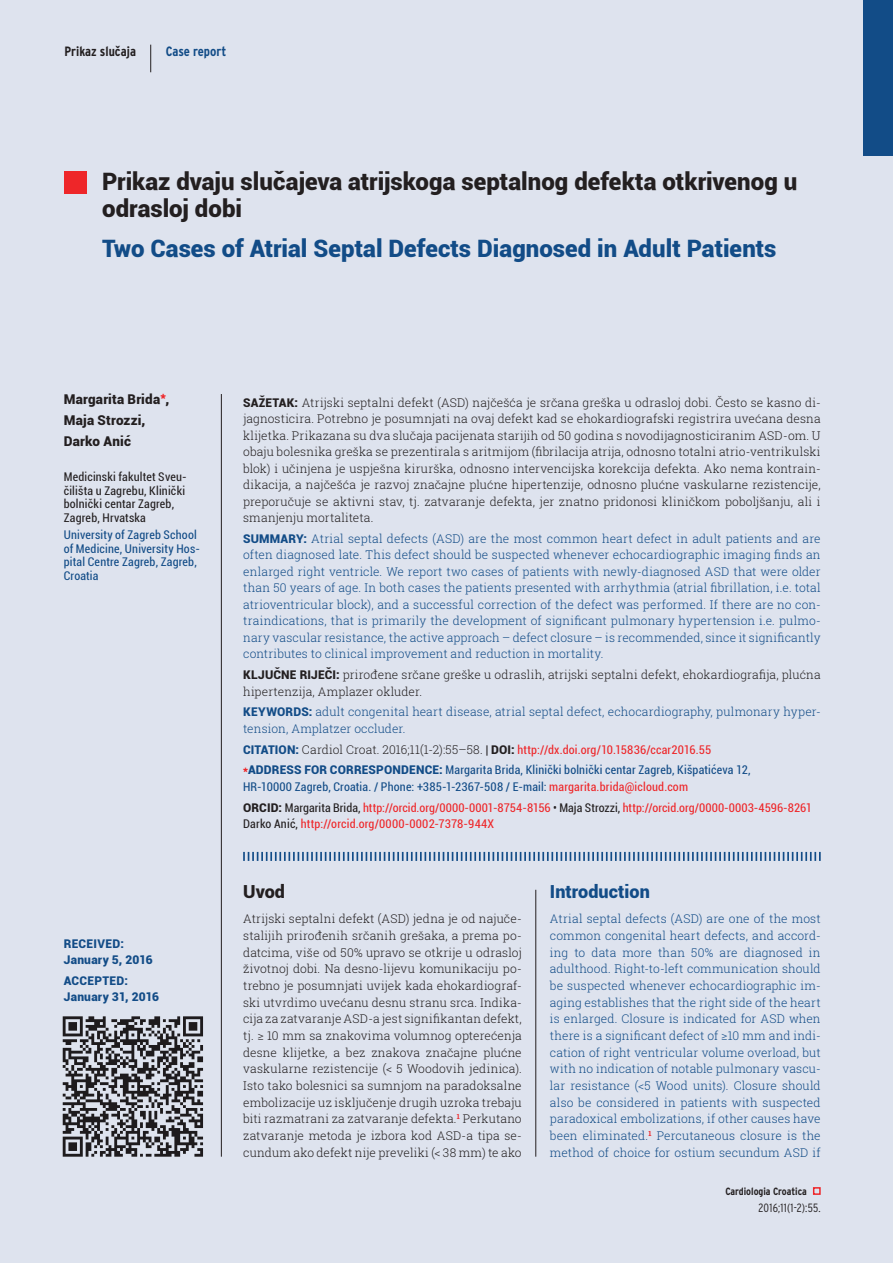
<style>
.page{position:relative;width:893px;height:1263px;background:#dee3ee}
.page>*{position:absolute;margin:0;border:0;box-sizing:border-box;transform-origin:0 0}
.t1{font:900 24px/27px "Roboto";color:#231f20}
.t2{font:900 24px "Roboto";color:#124c87}
.t3{font:900 18px "Roboto";color:#124c87}
.t4{font:900 18px "Roboto";color:#231f20}
.t5{font:900 13.5px/20.7px "Roboto";letter-spacing:.015em;color:#231f20}
.t6{font:700 condensed 13.5px "Interstate";color:#231f20}
.t7{font:700 condensed 13.5px "Interstate";color:#124c87}
.t8{font:300 12px/16.6px "Roboto Slab";letter-spacing:.01em;color:#231f20;text-align:justify}
.t9{font:300 12px/16.6px "Roboto Slab";letter-spacing:.01em;color:#124c87;text-align:justify}
.t10{font:condensed 12px/13.5px "Roboto";letter-spacing:.015em;color:#124c87}
.t11{font:condensed 12px/20.7px "Roboto";letter-spacing:.01em;color:#ee2629}
.t12{font:condensed 12px/13.5px "Roboto";letter-spacing:.015em;color:#231f20}
.t13{font:900 12px/16.5px "Roboto";letter-spacing:.025em;color:#124c87}
.t14{font:300 condensed 12px "Interstate";letter-spacing:.015em;color:#231f20}
.t15{font:700 condensed 10.5px "Interstate";color:#231f20}
.s1{font-family:"Roboto";font-weight:900}
.s2{font-weight:900;font-stretch:normal}
.s3{font-family:"Roboto Slab";font-weight:300;font-stretch:normal;color:#231f20}
.s4{font-family:"Roboto Slab";font-weight:700;font-stretch:normal;color:#231f20}
.s5{font-weight:900;font-stretch:normal;color:#231f20}
.s6{color:#ee2629}
.s7{font-weight:900;font-stretch:normal;color:#ee2629}
.s8{color:#124c87}
.s9{color:#231f20}
</style>
<div class="page">
<div style="left:863px;top:0;width:30px;height:155px;background:#124c87"></div>
<div style="left:813px;top:1187px;width:8px;height:8px;border:2px solid #ee2629"></div>
<div style="left:65px;top:171px;width:22px;height:22px;background:#ee2629"></div>
<svg style="left:150px;top:45px;width:1px;height:27px"></svg>
<hr style="left:221px;top:394px;width:1px;height:763px;background:#231f20">
<hr style="left:535px;top:890px;width:1px;height:267px;background:#231f20">
<svg style="left:243px;top:852px;width:578px;height:9px"></svg>
<svg style="left:63px;top:1016px;width:140px;height:141px"></svg>
<p class="t6" style="left:65px;top:44px;width:73px">Prikaz slučaja</p>
<p class="t7" style="left:166px;top:44px;width:62px">Case report</p>
<h1 class="t1" style="left:102px;top:167px;width:697px">Prikaz dvaju slučajeva atrijskoga septalnog defekta otkrivenog u odrasloj dobi</h1>
<h1 class="t2" style="left:102px;top:231px;width:676px">Two Cases of Atrial Septal Defects Diagnosed in Adult Patients</h1>
<p class="t5" style="left:64px;top:388px;width:107px">Margarita Brida<sup>*</sup>,<br>Maja Strozzi,<br>Darko Anić</p>
<p class="t12" style="left:64px;top:470px;width:124px">Medicinski fakultet Sveu&shy;čilišta u Zagrebu, Klinički bolnički centar Zagreb,<br>Zagreb, Hrvatska</p>
<p class="t10" style="left:64px;top:528px;width:138px">University of Zagreb School of Medicine, University Hos&shy;pital Centre Zagreb, Zagreb,<br>Croatia</p>
<p class="t13" style="left:64px;top:934px;width:91px">RECEIVED:<br>January 5, 2016</p>
<p class="t13" style="left:64px;top:972px;width:97px">ACCEPTED:<br>January 31, 2016</p>
<p class="t8" style="left:243px;top:394px;width:579px"><span class="s1">SAŽETAK:</span> Atrijski septalni defekt (ASD) najčešća je srčana greška u odrasloj dobi. Često se kasno di&shy;jagnosticira. Potrebno je posumnjati na ovaj defekt kad se ehokardiografski registrira uvećana desna klijetka. Prikazana su dva slučaja pacijenata starijih od 50 godina s novodijagnosticiranim ASD-om. U obaju bolesnika greška se prezentirala s aritmijom (fibrilacija atrija, odnosno totalni atrio-ventrikulski blok) i učinjena je uspješna kirurška, odnosno intervencijska korekcija defekta. Ako nema kontrain&shy;dikacija, a najčešća je razvoj značajne plućne hipertenzije, odnosno plućne vaskularne rezistencije, preporučuje se aktivni stav, tj. zatvaranje defekta, jer znatno pridonosi kliničkom poboljšanju, ali i smanjenju mortaliteta.</p>
<p class="t9" style="left:243px;top:530px;width:579px"><span class="s1">SUMMARY:</span> Atrial septal defects (ASD) are the most common heart defect in adult patients and are often diagnosed late. This defect should be suspected whenever echocardiographic imaging finds an enlarged right ventricle. We report two cases of patients with newly-diagnosed ASD that were older than 50 years of age. In both cases the patients presented with arrhythmia (atrial fibrillation, i.e. total atrioventricular block), and a successful correction of the defect was performed. If there are no con&shy;traindications, that is primarily the development of significant pulmonary hypertension i.e. pulmo&shy;nary vascular resistance, the active approach – defect closure – is recommended, since it significantly contributes to clinical improvement and reduction in mortality.</p>
<p class="t8" style="left:243px;top:666px;width:579px"><span class="s1">KLJUČNE RIJEČI:</span> prirođene srčane greške u odraslih, atrijski septalni defekt, ehokardiografija, plućna hipertenzija, Amplazer okluder.</p>
<p class="t9" style="left:243px;top:703px;width:579px"><span class="s1">KEYWORDS:</span> adult congenital heart disease, atrial septal defect, echocardiography, pulmonary hyper&shy;tension, Amplatzer occluder.</p>
<p class="t10" style="left:243px;top:739px;width:509px;line-height:20.7px"><span class="s2">CITATION:</span> <span class="s3">Cardiol Croat. 2016;11(1-2):55–58.</span> <span class="s4">|</span> <span class="s5">DOI:</span> <span class="s6">http://dx.doi.org/10.15836/ccar2016.55 </span><span class="s7">*</span><span class="s2">ADDRESS FOR CORRESPONDENCE:</span> Margarita Brida, Klinički bolnički centar Zagreb, Kišpatićeva 12,</p>
<p class="t11" style="left:243px;top:776px;width:570px"><span class="s8">HR-10000 Zagreb, Croatia. / Phone: +385-1-2367-508 / E-mail:</span> margarita.brida@icloud.com<br><span class="s5">ORCID:</span> <span class="s9">Margarita Brida,</span> http://orcid.org/0000-0001-8754-8156 <span class="s9">• Maja Strozzi,</span> http://orcid.org/0000-0003-4596-8261</p>
<p class="t11" style="left:243px;top:813px;width:252px"><span class="s9">Darko Anić,</span> http://orcid.org/0000-0002-7378-944X</p>
<h2 class="t4" style="left:243px;top:879px;width:43px">Uvod</h2>
<p class="t8" style="left:243px;top:910px;width:280px">Atrijski septalni defekt (ASD) jedna je od najuče&shy;stalijih prirođenih srčanih grešaka, a prema po&shy;datcima, više od 50% upravo se otkrije u odrasloj životnoj dobi. Na desno-lijevu komunikaciju po&shy;trebno je posumnjati uvijek kada ehokardiograf&shy;ski utvrdimo uvećanu desnu stranu srca. Indika&shy;cija za zatvaranje ASD-a jest signifikantan defekt, tj. ≥ 10 mm sa znakovima volumnog opterećenja desne klijetke, a bez znakova značajne plućne vaskularne rezistencije (&lt; 5 Woodovih jedinica).<br>Isto tako bolesnici sa sumnjom na paradoksalne embolizacije uz isključenje drugih uzroka trebaju biti razmatrani za zatvaranje defekta.<sup>1</sup> Perkutano zatvaranje metoda je izbora kod ASD-a tipa se&shy;cundum ako defekt nije preveliki (&lt; 38 mm) te ako</p>
<h2 class="t3" style="left:550px;top:879px;width:101px">Introduction</h2>
<p class="t9" style="left:550px;top:910px;width:272px">Atrial septal defects (ASD) are one of the most common congenital heart defects, and accord&shy;ing to data more than 50% are diagnosed in adulthood. Right-to-left communication should be suspected whenever echocardiographic im&shy;aging establishes that the right side of the heart is enlarged. Closure is indicated for ASD when there is a significant defect of ≥10 mm and indi&shy;cation of right ventricular volume overload, but with no indication of notable pulmonary vascu&shy;lar resistance (&lt;5 Wood units). Closure should also be considered in patients with suspected paradoxical embolizations, if other causes have been eliminated.<sup>1</sup> Percutaneous closure is the method of choice for ostium secundum ASD if</p>
<p class="t15" style="left:725px;top:1185px;width:83px">Cardiologia Croatica</p>
<p class="t14" style="left:758px;top:1201px;width:64px">2016;11(1-2):55.</p>
</div>
